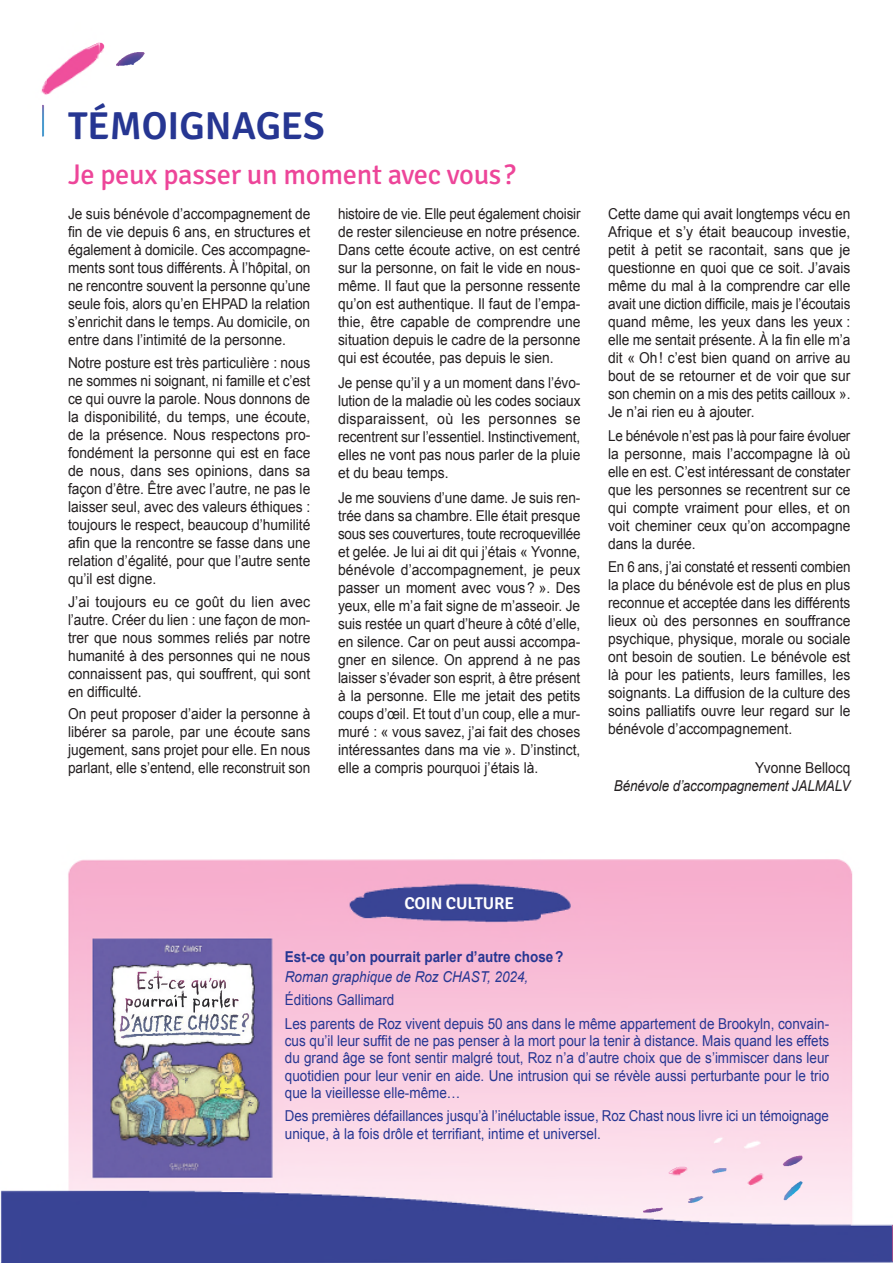
<style>
.page{position:relative;width:893px;height:1263px;background:#fff}
.page>*{position:absolute;margin:0;border:0;box-sizing:border-box;transform-origin:0 0}
.t1{font:600 39px "Signika";color:#263692}
.t2{font:28.5px "Signika";letter-spacing:-.01em;color:#ed4599}
.t3{font:600 17.1px "Signika";letter-spacing:-.01em;color:#fff}
.t4{font:15px/18px "Arial";color:#231f20;text-align:justify;scale:.92 1}
.t5{font:15px/18px "Arial";color:#231f20;text-align:justify;scale:.91 1}
.t6{font:15px/18px "Arial";color:#231f20;text-align:justify;scale:.9 1}
.t7{font:15px/17.2px "Arial";color:#263692;scale:.9 1}
.t8{font:15px/18px "Arial";color:#231f20;text-align:justify;scale:.89 1}
.t9{font:15px/18px "Arial";color:#231f20;text-align:justify;scale:.94 1}
.t10{font:15px/17.2px "Arial";color:#263692;scale:.89 1}
.t11{font:700 15px "Arial";color:#263692;scale:.9 1}
.t12{font:italic 15px "Arial";letter-spacing:-.01em;color:#231f20;scale:.9 1}
.t13{font:italic 15px "Arial";color:#263692;scale:.9 1}
</style>
<div class="page">
<img style="left:0;top:42px;width:893px;height:1221px">
<h1 class="t1" style="left:68px;top:103px;width:258px">TÉMOIGNAGES</h1>
<h2 class="t2" style="left:68px;top:158px;width:449px">Je peux passer un moment avec vous?</h2>
<p class="t4" style="left:68px;top:205px;width:265px">Je suis bénévole d’accompagnement de fin de vie depuis 6 ans, en structures et également à domicile. Ces accompagne&shy;ments sont tous différents. À l’hôpital, on ne rencontre souvent la personne qu’une seule fois, alors qu’en EHPAD la relation s’enrichit dans le temps. Au domicile, on entre dans l’intimité de la personne.</p>
<p class="t4" style="left:68px;top:354px;width:265px">Notre posture est très particulière : nous ne sommes ni soignant, ni famille et c’est ce qui ouvre la parole. Nous donnons de la disponibilité, du temps, une écoute, de la présence. Nous respectons pro&shy;fondément la personne qui est en face de nous, dans ses opinions, dans sa façon d’être. Être avec l’autre, ne pas le laisser seul, avec des valeurs éthiques : toujours le respect, beaucoup d’humilité afin que la rencontre se fasse dans une relation d’égalité, pour que l’autre sente qu’il est digne.</p>
<p class="t9" style="left:68px;top:592px;width:259px">J’ai toujours eu ce goût du lien avec l’autre. Créer du lien : une façon de mon&shy;trer que nous sommes reliés par notre humanité à des personnes qui ne nous connaissent pas, qui souffrent, qui sont en difficulté.</p>
<p class="t4" style="left:68px;top:705px;width:265px">On peut proposer d’aider la personne à libérer sa parole, par une écoute sans jugement, sans projet pour elle. En nous parlant, elle s’entend, elle reconstruit son</p>
<p class="t6" style="left:338px;top:205px;width:271px">histoire de vie. Elle peut également choisir de rester silencieuse en notre présence.<br>Dans cette écoute active, on est centré sur la personne, on fait le vide en nous&shy;même. Il faut que la personne ressente qu’on est authentique. Il faut de l’empa&shy;thie, être capable de comprendre une situation depuis le cadre de la personne qui est écoutée, pas depuis le sien.</p>
<p class="t5" style="left:338px;top:374px;width:268px">Je pense qu’il y a un moment dans l’évo&shy;lution de la maladie où les codes sociaux disparaissent, où les personnes se recentrent sur l’essentiel. Instinctivement, elles ne vont pas nous parler de la pluie et du beau temps.</p>
<p class="t5" style="left:338px;top:489px;width:268px">Je me souviens d’une dame. Je suis ren&shy;trée dans sa chambre. Elle était presque sous ses couvertures, toute recroquevillée et gelée. Je lui ai dit qui j’étais « Yvonne, bénévole d’accompagnement, je peux passer un moment avec vous? ». Des yeux, elle m’a fait signe de m’asseoir. Je suis restée un quart d’heure à côté d’elle, en silence. Car on peut aussi accompa&shy;gner en silence. On apprend à ne pas laisser s’évader son esprit, à être présent à la personne. Elle me jetait des petits coups d’œil. Et tout d’un coup, elle a mur&shy;muré : « vous savez, j’ai fait des choses intéressantes dans ma vie ». D’instinct, elle a compris pourquoi j’étais là.</p>
<p class="t4" style="left:608px;top:205px;width:265px">Cette dame qui avait longtemps vécu en Afrique et s’y était beaucoup investie, petit à petit se racontait, sans que je questionne en quoi que ce soit. J’avais même du mal à la comprendre car elle avait une diction difficile, mais je l’écoutais quand même, les yeux dans les yeux : elle me sentait présente. À la fin elle m’a dit « Oh! c’est bien quand on arrive au bout de se retourner et de voir que sur son chemin on a mis des petits cailloux ».<br>Je n’ai rien eu à ajouter.</p>
<p class="t8" style="left:608px;top:427px;width:274px">Le bénévole n’est pas là pour faire évoluer la personne, mais l’accompagne là où elle en est. C’est intéressant de constater que les personnes se recentrent sur ce qui compte vraiment pour elles, et on voit cheminer ceux qu’on accompagne dans la durée.</p>
<p class="t6" style="left:608px;top:558px;width:271px">En 6 ans, j’ai constaté et ressenti combien la place du bénévole est de plus en plus reconnue et acceptée dans les différents lieux où des personnes en souffrance psychique, physique, morale ou sociale ont besoin de soutien. Le bénévole est là pour les patients, leurs familles, les soignants. La diffusion de la culture des soins palliatifs ouvre leur regard sur le bénévole d’accompagnement.</p>
<p class="t4" style="left:755px;top:758px;width:105px">Yvonne Bellocq</p>
<p class="t12" style="left:614px;top:775px;width:264px">Bénévole d’accompagnement JALMALV</p>
<p class="t3" style="left:404px;top:893px;width:111px">COIN CULTURE</p>
<p class="t11" style="left:285px;top:947px;width:311px">Est-ce qu’on pourrait parler d’autre chose?</p>
<p class="t13" style="left:285px;top:966px;width:272px">Roman graphique de Roz CHAST, 2024,</p>
<p class="t7" style="left:285px;top:988px;width:606px;line-height:23.7px">Éditions Gallimard<br>Les parents de Roz vivent depuis 50 ans dans le même appartement de Brookyln, convain-</p>
<p class="t7" style="left:285px;top:1032px;width:606px;text-align:justify">cus qu’il leur suffit de ne pas penser à la mort pour la tenir à distance. Mais quand les effets du grand âge se font sentir malgré tout, Roz n’a d’autre choix que de s’immiscer dans leur quotidien pour leur venir en aide. Une intrusion qui se révèle aussi perturbante pour le trio que la vieillesse elle-même…</p>
<p class="t10" style="left:285px;top:1108px;width:613px">Des premières défaillances jusqu’à l’inéluctable issue, Roz Chast nous livre ici un témoignage unique, à la fois drôle et terrifiant, intime et universel.</p>
</div>
